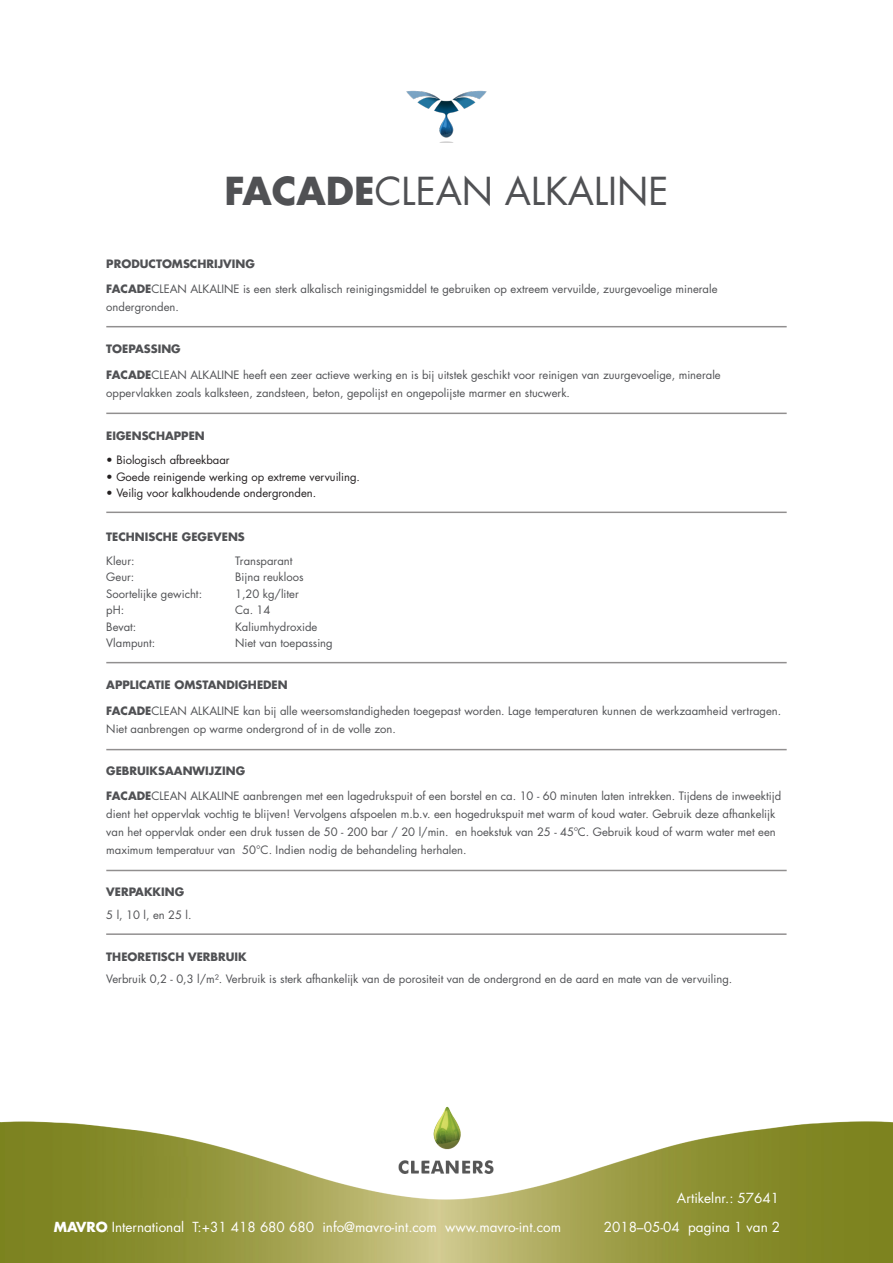
<style>
.page{position:relative;width:893px;height:1263px;background:#fff}
.page>*{position:absolute;margin:0;border:0;box-sizing:border-box;transform-origin:0 0}
.t1{font:37.5px "Futura Std";color:#505154}
.t2{font:13.5px/28.5px "Futura Std";color:#fff;text-align:right}
.t3{font:11.25px/18px "Futura Std";color:#505154}
.t4{font:700 11.25px "Futura Std";color:#505154}
.t5{font:11.25px "Futura Std";color:#231f20}
.s1{font-weight:700}
</style>
<div class="page">
<img style="left:0;top:1106px;width:893px;height:157px">
<img style="left:406px;top:90px;width:81px;height:52px">
<hr style="left:106px;top:326px;width:681px;height:1px;background:#231f20">
<hr style="left:106px;top:413px;width:681px;height:1px;background:#231f20">
<hr style="left:106px;top:512px;width:681px;height:1px;background:#231f20">
<hr style="left:106px;top:662px;width:681px;height:1px;background:#231f20">
<hr style="left:106px;top:870px;width:681px;height:1px;background:#231f20">
<hr style="left:106px;top:749px;width:681px;height:1px;background:#231f20">
<hr style="left:106px;top:933px;width:681px;height:2px;background:#231f20">
<p class="t1" style="left:224px;top:167px;width:446px"><span class="s1">FACADE</span>CLEAN ALKALINE</p>
<p class="t4" style="left:106px;top:256px;width:150px">PRODUCTOMSCHRIJVING</p>
<p class="t3" style="left:106px;top:280px;width:613px"><span class="s1">FACADE</span>CLEAN ALKALINE is een sterk alkalisch reinigingsmiddel te gebruiken op extreem vervuilde, zuurgevoelige minerale</p>
<p class="t3" style="left:106px;top:298px;width:74px">ondergronden.</p>
<p class="t4" style="left:106px;top:341px;width:76px">TOEPASSING</p>
<p class="t3" style="left:106px;top:366px;width:616px"><span class="s1">FACADE</span>CLEAN ALKALINE heeft een zeer actieve werking en is bij uitstek geschikt voor reinigen van zuurgevoelige, minerale</p>
<p class="t3" style="left:106px;top:384px;width:465px">oppervlakken zoals kalksteen, zandsteen, beton, gepolijst en ongepolijste marmer en stucwerk.</p>
<p class="t4" style="left:106px;top:428px;width:100px">EIGENSCHAPPEN</p>
<p class="t5" style="left:106px;top:453px;width:125px">• Biologisch afbreekbaar</p>
<p class="t5" style="left:106px;top:469px;width:255px">• Goede reinigende werking op extreme vervuiling.</p>
<p class="t5" style="left:106px;top:486px;width:211px">• Veilig voor kalkhoudende ondergronden.</p>
<p class="t4" style="left:106px;top:529px;width:140px">TECHNISCHE GEGEVENS</p>
<p class="t3" style="left:106px;top:552px;width:30px">Kleur:</p>
<p class="t3" style="left:235px;top:552px;width:59px">Transparant</p>
<p class="t3" style="left:106px;top:568px;width:30px">Geur:</p>
<p class="t3" style="left:235px;top:568px;width:70px">Bijna reukloos</p>
<p class="t3" style="left:106px;top:585px;width:97px">Soortelijke gewicht:</p>
<p class="t3" style="left:235px;top:585px;width:65px">1,20 kg/liter</p>
<p class="t3" style="left:106px;top:601px;width:19px">pH:</p>
<p class="t3" style="left:235px;top:601px;width:37px">Ca. 14</p>
<p class="t3" style="left:106px;top:618px;width:32px">Bevat:</p>
<p class="t3" style="left:235px;top:618px;width:84px">Kaliumhydroxide</p>
<p class="t3" style="left:106px;top:634px;width:51px">Vlampunt:</p>
<p class="t3" style="left:235px;top:634px;width:99px">Niet van toepassing</p>
<p class="t4" style="left:106px;top:677px;width:183px">APPLICATIE OMSTANDIGHEDEN</p>
<p class="t3" style="left:106px;top:702px;width:676px"><span class="s1">FACADE</span>CLEAN ALKALINE kan bij alle weersomstandigheden toegepast worden. Lage temperaturen kunnen de werkzaamheid vertragen.<br>Niet aanbrengen op warme ondergrond of in de volle zon.</p>
<p class="t4" style="left:106px;top:763px;width:140px">GEBRUIKSAANWIJZING</p>
<p class="t3" style="left:106px;top:787px;width:676px"><span class="s1">FACADE</span>CLEAN ALKALINE aanbrengen met een lagedrukspuit of een borstel en ca. 10 - 60 minuten laten intrekken. Tijdens de inweektijd dient het oppervlak vochtig te blijven! Vervolgens afspoelen m.b.v. een hogedrukspuit met warm of koud water. Gebruik deze afhankelijk van het oppervlak onder een druk tussen de 50 - 200 bar / 20 l/min. en hoekstuk van 25 - 45ºC. Gebruik koud of warm water met een maximum temperatuur van 50°C. Indien nodig de behandeling herhalen.</p>
<p class="t4" style="left:106px;top:884px;width:79px">VERPAKKING</p>
<p class="t3" style="left:106px;top:906px;width:87px">5 l, 10 l, en 25 l.</p>
<p class="t4" style="left:106px;top:949px;width:142px">THEORETISCH VERBRUIK</p>
<p class="t3" style="left:106px;top:970px;width:627px">Verbruik 0,2 - 0,3 l/m². Verbruik is sterk afhankelijk van de porositeit van de ondergrond en de aard en mate van de vervuiling.</p>
<p class="t2" style="left:604px;top:1184px;width:178px">Artikelnr.: 57641<br>2018–05-04 pagina 1 van 2</p>
<p class="t2" style="left:54px;top:1213px;width:509px"><span class="s1">MAVRO</span> International T:+31 418 680 680 info@mavro-int.com www.mavro-int.com</p>
<p class="t2" style="left:653px;top:1213px;width:134px">1–31 pagina 2 van 2</p>
</div>
